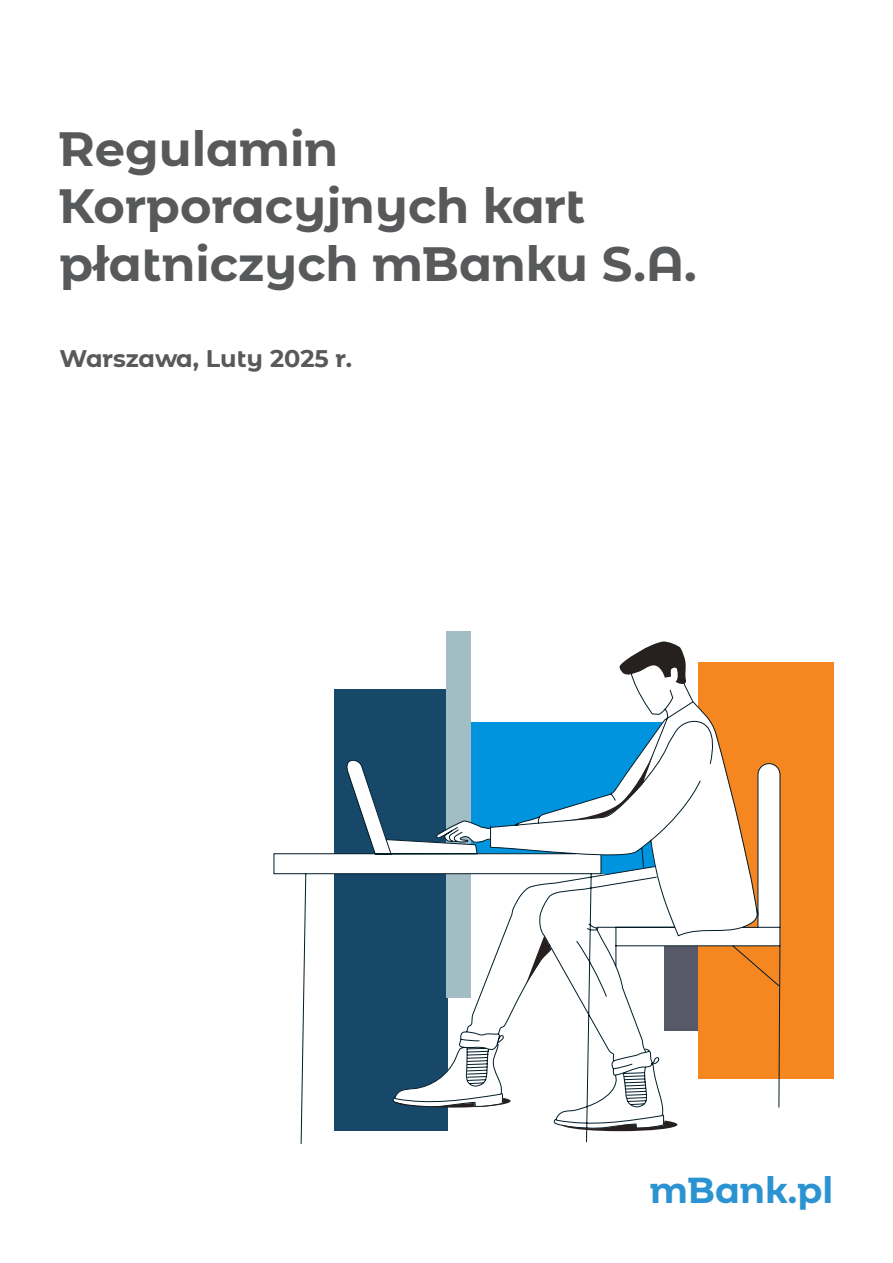
<style>
.page{position:relative;width:893px;height:1263px;background:#fff}
.page>*{position:absolute;margin:0;border:0;box-sizing:border-box;transform-origin:0 0}
.t1{font:700 48px/57.6px "m Bank";color:#58595b}
.t2{font:700 36px "m Bank";color:#2b93d1}
.t3{font:700 24px "m Bank";color:#58595b}
</style>
<div class="page">
<div style="left:447px;top:631px;width:24px;height:367px;background:#a3bdc4"></div>
<div style="left:698px;top:662px;width:135px;height:417px;background:#f6861f"></div>
<svg style="left:273px;top:652px;width:508px;height:492px"></svg>
<svg style="left:395px;top:1098px;width:116px;height:9px"></svg>
<svg style="left:619px;top:641px;width:68px;height:46px"></svg>
<svg style="left:526px;top:935px;width:25px;height:50px"></svg>
<svg style="left:555px;top:754px;width:98px;height:68px"></svg>
<svg style="left:561px;top:1120px;width:116px;height:11px"></svg>
<p class="t1" style="left:60px;top:117px;width:639px">Regulamin<br>Korporacyjnych kart płatniczych mBanku S.A.</p>
<p class="t3" style="left:60px;top:341px;width:294px">Warszawa, Luty 2025 r.</p>
<p class="t2" style="left:650px;top:1165px;width:185px">mBank.pl</p>
</div>
